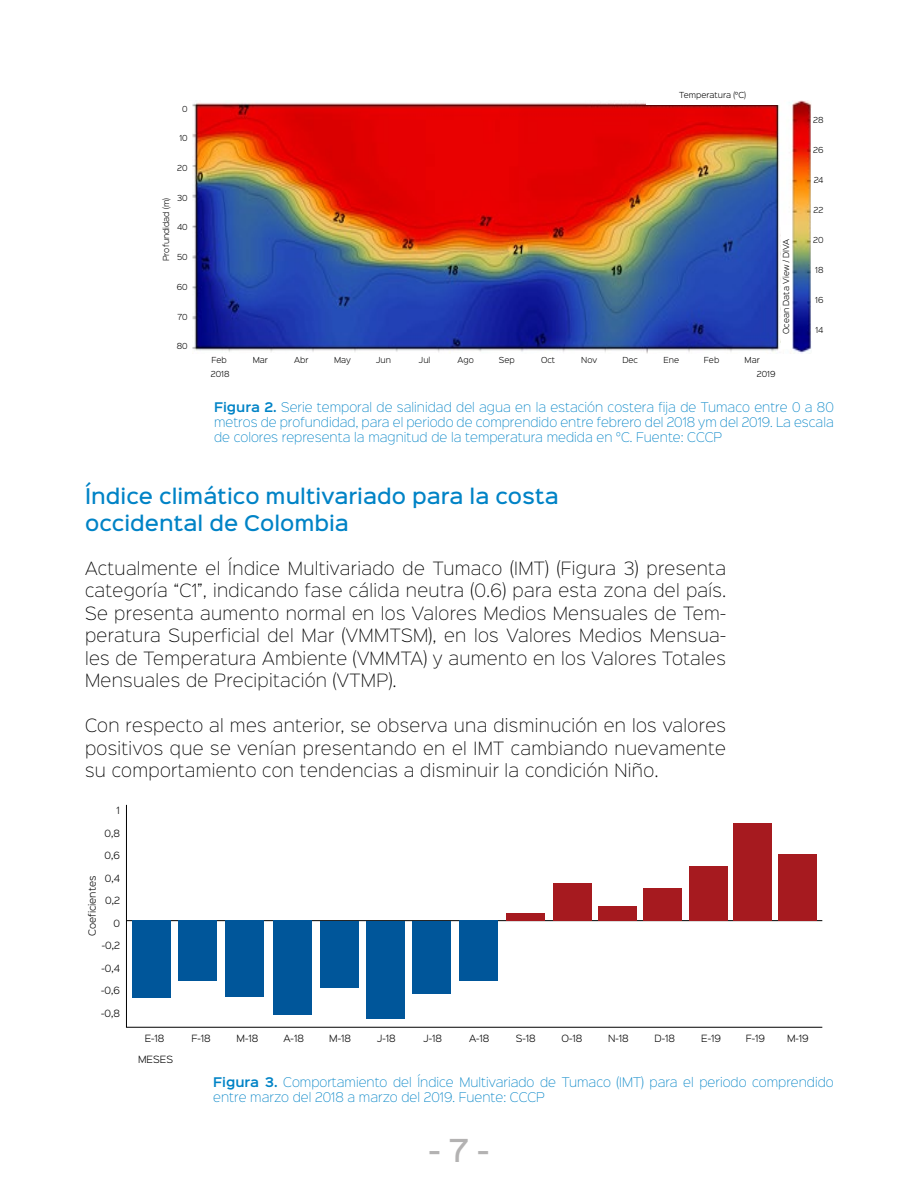
<style>
.page{position:relative;width:918px;height:1188px;background:#fff}
.page>*{position:absolute;margin:0;border:0;box-sizing:border-box;transform-origin:0 0}
.t1{font:500 28.5px "Sinkin Sans 500";color:#b3b2b2}
.t2{font:500 19.5px/27px "Sinkin Sans 500";color:#0083c6}
.t3{font:16.5px/22.5px "Sinkin Sans 200 X Light";letter-spacing:.02em;color:#000;text-align:justify}
.t4{font:12px/15px "Sinkin Sans 200 X Light";color:#0083c6;text-align:justify}
.t5{font:300 9px "Sinkin Sans 300";color:#000}
.t6{font:300 7.5px "Sinkin Sans 300";color:#000}
.s1{font-family:"Sinkin Sans 600";font-weight:600}
</style>
<div class="page">
<img style="left:192px;top:101px;width:620px;height:253px">
<div style="left:657px;top:353px;width:28px;height:13px;background:#fff"></div>
<div style="left:698px;top:353px;width:28px;height:13px;background:#fff"></div>
<div style="left:738px;top:353px;width:28px;height:13px;background:#fff"></div>
<div style="left:205px;top:353px;width:28px;height:13px;background:#fff"></div>
<div style="left:246px;top:353px;width:28px;height:13px;background:#fff"></div>
<div style="left:287px;top:353px;width:28px;height:13px;background:#fff"></div>
<div style="left:328px;top:353px;width:29px;height:13px;background:#fff"></div>
<div style="left:370px;top:353px;width:28px;height:13px;background:#fff"></div>
<div style="left:646px;top:85px;width:133px;height:19px;background:#fff"></div>
<div style="left:411px;top:353px;width:28px;height:13px;background:#fff"></div>
<div style="left:493px;top:353px;width:28px;height:13px;background:#fff"></div>
<div style="left:534px;top:353px;width:28px;height:13px;background:#fff"></div>
<div style="left:575px;top:353px;width:28px;height:13px;background:#fff"></div>
<div style="left:616px;top:353px;width:28px;height:13px;background:#fff"></div>
<div style="left:452px;top:353px;width:28px;height:13px;background:#fff"></div>
<div style="left:781px;top:225px;width:10px;height:124px;background:#fff"></div>
<svg style="left:126px;top:804px;width:697px;height:224px"></svg>
<div style="left:178px;top:921px;width:39px;height:60px;background:#00569a"></div>
<div style="left:320px;top:921px;width:39px;height:67px;background:#00569a"></div>
<div style="left:459px;top:921px;width:38px;height:60px;background:#00569a"></div>
<div style="left:599px;top:906px;width:38px;height:15px;background:#a61a1f"></div>
<div style="left:643px;top:888px;width:38px;height:33px;background:#a61a1f"></div>
<div style="left:690px;top:866px;width:38px;height:55px;background:#a61a1f"></div>
<div style="left:734px;top:823px;width:38px;height:98px;background:#a61a1f"></div>
<div style="left:779px;top:854px;width:38px;height:67px;background:#a61a1f"></div>
<div style="left:506px;top:913px;width:39px;height:8px;background:#a61a1f"></div>
<div style="left:553px;top:883px;width:38px;height:38px;background:#a61a1f"></div>
<div style="left:413px;top:921px;width:38px;height:72px;background:#00569a"></div>
<div style="left:367px;top:921px;width:38px;height:97px;background:#00569a"></div>
<div style="left:226px;top:921px;width:38px;height:76px;background:#00569a"></div>
<div style="left:273px;top:921px;width:38px;height:94px;background:#00569a"></div>
<div style="left:132px;top:921px;width:38px;height:77px;background:#00569a"></div>
<p class="t6" style="left:182px;top:103px;width:7px">0</p>
<p class="t6" style="left:179px;top:132px;width:10px">10</p>
<p class="t6" style="left:177px;top:162px;width:12px">20</p>
<p class="t6" style="left:177px;top:192px;width:12px">30</p>
<p class="t6" style="left:177px;top:221px;width:12px">40</p>
<p class="t6" style="left:177px;top:251px;width:12px">50</p>
<p class="t6" style="left:177px;top:281px;width:12px">60</p>
<p class="t6" style="left:177px;top:310px;width:12px">70</p>
<p class="t6" style="left:177px;top:340px;width:12px">80</p>
<p class="t6" style="left:160px;top:261px;width:65px;rotate:-90deg">Profundidad (m)</p>
<p class="t6" style="left:679px;top:89px;width:68px">Temperatura (°C)</p>
<p class="t6" style="left:211px;top:354px;width:17px">Feb</p>
<p class="t6" style="left:253px;top:354px;width:17px">Mar</p>
<p class="t6" style="left:294px;top:354px;width:16px">Abr</p>
<p class="t6" style="left:334px;top:354px;width:18px">May</p>
<p class="t6" style="left:376px;top:354px;width:16px">Jun</p>
<p class="t6" style="left:419px;top:354px;width:13px">Jul</p>
<p class="t6" style="left:458px;top:354px;width:18px">Ago</p>
<p class="t6" style="left:499px;top:354px;width:17px">Sep</p>
<p class="t6" style="left:541px;top:354px;width:16px">Oct</p>
<p class="t6" style="left:581px;top:354px;width:17px">Nov</p>
<p class="t6" style="left:622px;top:354px;width:17px">Dec</p>
<p class="t6" style="left:663px;top:354px;width:17px">Ene</p>
<p class="t6" style="left:704px;top:354px;width:17px">Feb</p>
<p class="t6" style="left:745px;top:354px;width:17px">Mar</p>
<p class="t6" style="left:780px;top:334px;width:96px;rotate:-90deg">Ocean Data View / DIVA</p>
<p class="t6" style="left:211px;top:367px;width:20px">2018</p>
<p class="t6" style="left:757px;top:367px;width:20px">2019</p>
<p class="t6" style="left:813px;top:114px;width:12px">28</p>
<p class="t6" style="left:813px;top:144px;width:12px">26</p>
<p class="t6" style="left:814px;top:174px;width:11px">24</p>
<p class="t6" style="left:814px;top:204px;width:11px">22</p>
<p class="t6" style="left:813px;top:234px;width:12px">20</p>
<p class="t6" style="left:815px;top:264px;width:10px">18</p>
<p class="t6" style="left:815px;top:294px;width:10px">16</p>
<p class="t6" style="left:815px;top:324px;width:9px">14</p>
<p class="t4" style="left:214px;top:399px;width:621px"><span class="s1">Figura 2.</span> Serie temporal de salinidad del agua en la estación costera fija de Tumaco entre 0 a 80 metros de profundidad, para el periodo de comprendido entre febrero del 2018 ym del 2019. La escala de colores representa la magnitud de la temperatura medida en °C. Fuente: CCCP</p>
<p class="t2" style="left:85px;top:481px;width:475px">Índice climático multivariado para la costa occidental de Colombia</p>
<p class="t3" style="left:85px;top:556px;width:643px">Actualmente el Índice Multivariado de Tumaco (IMT) (Figura 3) presenta categoría “C1”, indicando fase cálida neutra (0.6) para esta zona del país.<br>Se presenta aumento normal en los Valores Medios Mensuales de Tem&shy;peratura Superficial del Mar (VMMTSM), en los Valores Medios Mensua&shy;les de Temperatura Ambiente (VMMTA) y aumento en los Valores Totales Mensuales de Precipitación (VTMP).</p>
<p class="t3" style="left:85px;top:713px;width:643px">Con respecto al mes anterior, se observa una disminución en los valores positivos que se venían presentando en el IMT cambiando nuevamente su comportamiento con tendencias a disminuir la condición Niño.</p>
<p class="t5" style="left:117px;top:803px;width:5px">1</p>
<p class="t5" style="left:104px;top:826px;width:17px">0,8</p>
<p class="t5" style="left:105px;top:848px;width:17px">0,6</p>
<p class="t5" style="left:105px;top:871px;width:17px">0,4</p>
<p class="t5" style="left:105px;top:893px;width:16px">0,2</p>
<p class="t5" style="left:113px;top:916px;width:8px">0</p>
<p class="t5" style="left:102px;top:938px;width:20px">-0,2</p>
<p class="t5" style="left:101px;top:961px;width:20px">-0,4</p>
<p class="t5" style="left:101px;top:983px;width:20px">-0,6</p>
<p class="t5" style="left:101px;top:1006px;width:20px">-0,8</p>
<p class="t5" style="left:85px;top:936px;width:62px;rotate:-90deg">Coeficientes</p>
<p class="t5" style="left:145px;top:1031px;width:21px">E-18</p>
<p class="t5" style="left:191px;top:1031px;width:21px">F-18</p>
<p class="t5" style="left:236px;top:1031px;width:23px">M-18</p>
<p class="t5" style="left:284px;top:1031px;width:22px">A-18</p>
<p class="t5" style="left:138px;top:1052px;width:37px">MESES</p>
<p class="t5" style="left:329px;top:1031px;width:23px">M-18</p>
<p class="t5" style="left:377px;top:1031px;width:20px">J-18</p>
<p class="t5" style="left:424px;top:1031px;width:20px">J-18</p>
<p class="t5" style="left:469px;top:1031px;width:22px">A-18</p>
<p class="t5" style="left:516px;top:1031px;width:21px">S-18</p>
<p class="t5" style="left:562px;top:1031px;width:22px">O-18</p>
<p class="t5" style="left:608px;top:1031px;width:22px">N-18</p>
<p class="t5" style="left:655px;top:1031px;width:22px">D-18</p>
<p class="t5" style="left:701px;top:1031px;width:21px">E-19</p>
<p class="t5" style="left:746px;top:1031px;width:21px">F-19</p>
<p class="t5" style="left:787px;top:1031px;width:23px">M-19</p>
<p class="t4" style="left:213px;top:1074px;width:622px"><span class="s1">Figura 3.</span> Comportamiento del Índice Multivariado de Tumaco (IMT) para el periodo comprendido entre marzo del 2018 a marzo del 2019. Fuente: CCCP</p>
<h1 class="t1" style="left:429px;top:1126px;width:62px">- 7 -</h1>
</div>
